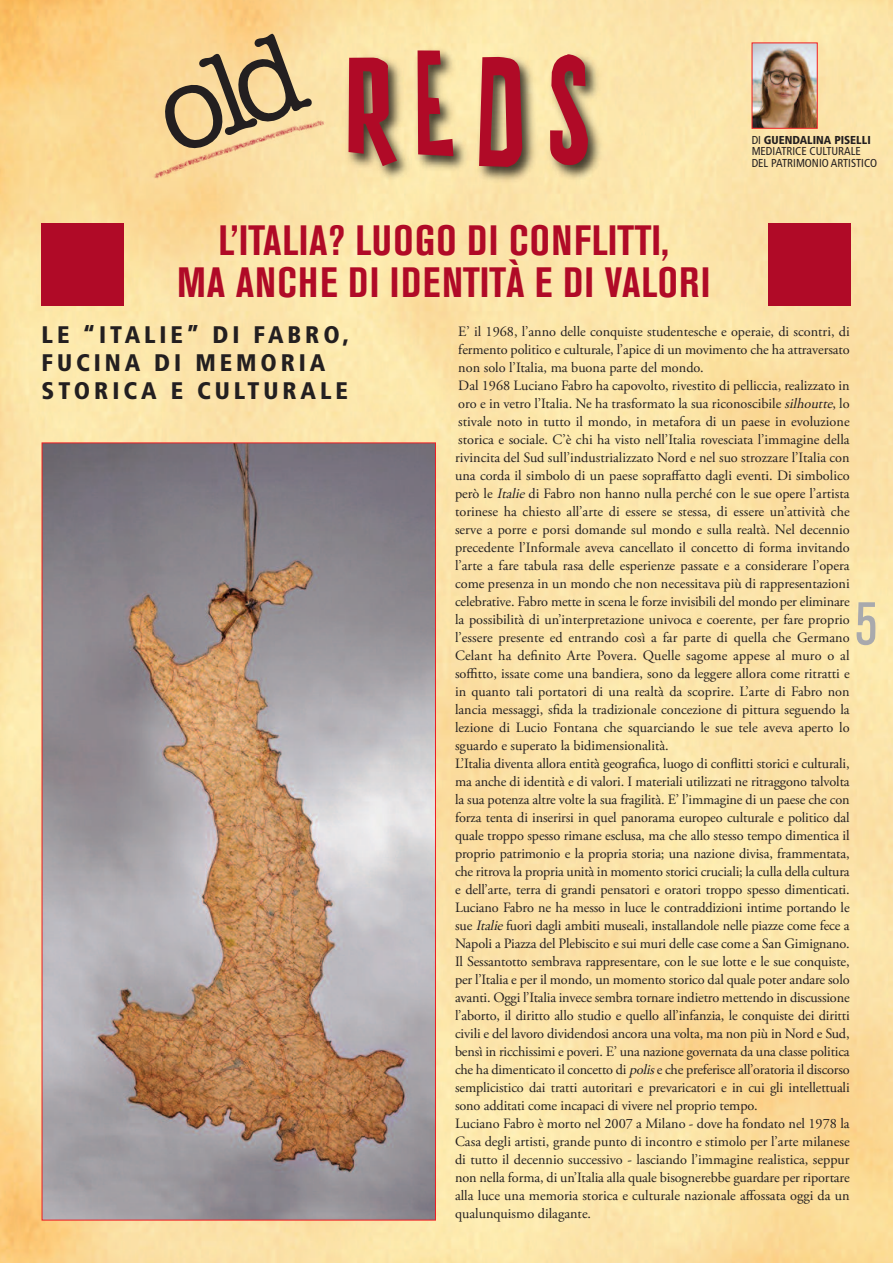
<style>
.page{position:relative;width:893px;height:1263px;background:#fff}
.page>*{position:absolute;margin:0;border:0;box-sizing:border-box;transform-origin:0 0}
.t1{font:condensed 60px "Akzidenz Grotesk BE";color:#a8a9ad}
.t2{font:700 condensed 42px/42px "Akzidenz Grotesk BE";letter-spacing:.02em;color:#b00a27;text-align:center}
.t3{font:900 condensed 24px/28.2px "Frutiger";letter-spacing:.16em;color:#231f20}
.t4{font:14.25px/18px "Adobe Garamond Pro";letter-spacing:-.01em;color:#231f20}
.t5{font:condensed 11.55px/11.6px "Frutiger";color:#231f20}
.s1{font-weight:900}
.s2{font-style:italic}
</style>
<div class="page">
<img style="left:0;top:0;width:893px;height:1263px">
<img style="left:148px;top:112px;width:181px;height:70px">
<div style="left:42px;top:223px;width:82px;height:83px;background:#b00a27"></div>
<div style="left:768px;top:223px;width:82px;height:83px;background:#b00a27"></div>
<img style="left:332px;top:28px;width:372px;height:175px">
<svg style="left:349px;top:58px;width:48px;height:108px;background:#a93d41"></svg>
<svg style="left:418px;top:50px;width:35px;height:106px;background:#b85f56"></svg>
<svg style="left:479px;top:57px;width:43px;height:110px;background:#ad373f"></svg>
<svg style="left:550px;top:54px;width:38px;height:111px;background:#b74e4d"></svg>
<svg style="left:162px;top:33px;width:150px;height:120px;background:#c6ab7d"></svg>
<img style="left:754px;top:45px;width:62px;height:82px">
<div style="left:752px;top:43px;width:66px;height:86px;border:1px solid #ee1d23"></div>
<img style="left:44px;top:444px;width:390px;height:774px">
<h2 class="t2" style="left:177px;top:223px;width:535px">L’ITALIA? LUOGO DI CONFLITTI,<br>MA ANCHE DI IDENTITÀ E DI VALORI</h2>
<p class="t5" style="left:752px;top:135px;width:127px">DI <span class="s1">GUENDALINA PISELLI<br></span>MEDIATRICE CULTURALE<br>DEL PATRIMONIO ARTISTICO</p>
<h3 class="t3" style="left:42px;top:322px;width:309px">LE “ITALIE” DI FABRO,<br>FUCINA DI MEMORIA<br>STORICA E CULTURALE</h3>
<p class="t4" style="left:455px;top:324px;width:396px">E’ il 1968, l’anno delle conquiste studentesche e operaie, di scontri, di fermento politico e culturale, l’apice di un movimento che ha attraversato non solo l’Italia, ma buona parte del mondo.<br>Dal 1968 Luciano Fabro ha capovolto, rivestito di pelliccia, realizzato in oro e in vetro l’Italia. Ne ha trasformato la sua riconoscibile <span class="s2">silhoutte</span>, lo stivale noto in tutto il mondo, in metafora di un paese in evoluzione storica e sociale. C’è chi ha visto nell’Italia rovesciata l’immagine della rivincita del Sud sull’industrializzato Nord e nel suo strozzare l’Italia con una corda il simbolo di un paese sopraffatto dagli eventi. Di simbolico però le <span class="s2">Italie</span>di Fabro non hanno nulla perché con le sue opere l’artista torinese ha chiesto all’arte di essere se stessa, di essere un’attività che serve a porre e porsi domande sul mondo e sulla realtà. Nel decennio precedente l’Informale aveva cancellato il concetto di forma invitando l’arte a fare tabula rasa delle esperienze passate e a considerare l’opera come presenza in un mondo che non necessitava più di rappresentazioni celebrative. Fabro mette in scena le forze invisibili del mondo per eliminare la possibilità di un’interpretazione univoca e coerente, per fare proprio l’essere presente ed entrando così a far parte di quella che Germano Celant ha definito Arte Povera. Quelle sagome appese al muro o al soffitto, issate come una bandiera, sono da leggere allora come ritratti e in quanto tali portatori di una realtà da scoprire. L’arte di Fabro non lancia messaggi, sfida la tradizionale concezione di pittura seguendo la lezione di Lucio Fontana che squarciando le sue tele aveva aperto lo sguardo e superato la bidimensionalità.<br>L’Italia diventa allora entità geografica, luogo di conflitti storici e culturali, ma anche di identità e di valori. I materiali utilizzati ne ritraggono talvolta la sua potenza altre volte la sua fragilità. E’ l’immagine di un paese che con forza tenta di inserirsi in quel panorama europeo culturale e politico dal quale troppo spesso rimane esclusa, ma che allo stesso tempo dimentica il proprio patrimonio e la propria storia; una nazione divisa, frammentata, che ritrova la propria unità in momento storici cruciali; la culla della cultura e dell’arte, terra di grandi pensatori e oratori troppo spesso dimenticati.<br>Luciano Fabro ne ha messo in luce le contraddizioni intime portando le sue <span class="s2">Italie</span>fuori dagli ambiti museali, installandole nelle piazze come fece a Napoli a Piazza del Plebiscito e sui muri delle case come a San Gimignano.<br>Il Sessantotto sembrava rappresentare, con le sue lotte e le sue conquiste, per l’Italia e per il mondo, un momento storico dal quale poter andare solo avanti. Oggi l’Italia invece sembra tornare indietro mettendo in discussione l’aborto, il diritto allo studio e quello all’infanzia, le conquiste dei diritti civili e del lavoro dividendosi ancora una volta, ma non più in Nord e Sud, bensì in ricchissimi e poveri. E’ una nazione governata da una classe politica che ha dimenticato il concetto di <span class="s2">polis</span>e che preferisce all’oratoria il discorso semplicistico dai tratti autoritari e prevaricatori e in cui gli intellettuali sono additati come incapaci di vivere nel proprio tempo.<br>Luciano Fabro è morto nel 2007 a Milano - dove ha fondato nel 1978 la Casa degli artisti, grande punto di incontro e stimolo per l’arte milanese di tutto il decennio successivo - lasciando l’immagine realistica, seppur non nella forma, di un’Italia alla quale bisognerebbe guardare per riportare alla luce una memoria storica e culturale nazionale affossata oggi da un qualunquismo dilagante.</p>
<h1 class="t1" style="left:855px;top:602px;width:24px">5</h1>
</div>
